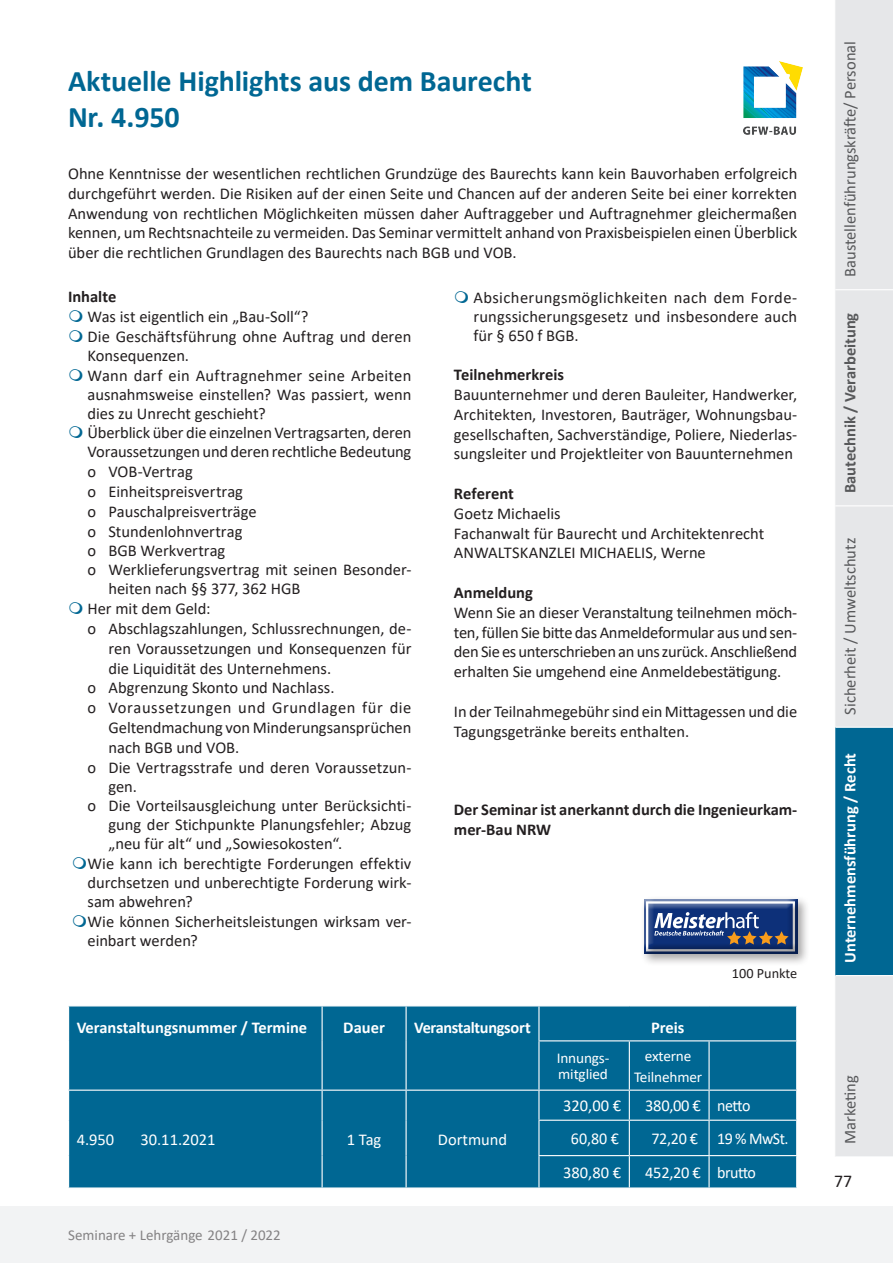
<style>
.page{position:relative;width:893px;height:1263px;background:#fff}
.page>*{position:absolute;margin:0;border:0;box-sizing:border-box;transform-origin:0 0}
.t1{font:700 30px "Calibri";letter-spacing:-.005em;color:#006793}
.t2{font:18px "Calibri";color:#231f20}
.List_Paragraph{font:16.5px/19.8px "Calibri";letter-spacing:-.005em;color:#231f20;text-align:justify}
.t3{font:700 16.5px/19.8px "Calibri";color:#231f20}
.t4{font:16.5px "Calibri";color:#fff}
.t5{font:16.5px "Calibri";color:#57585a}
.t6{font:700 16.5px "Calibri";color:#fff}
.t7{font:700 16.5px "Calibri";color:#57585a}
.t8{font:700 16.5px "Calibri";letter-spacing:-.02em;color:#fff}
.t9{font:15px/16.5px "Calibri";letter-spacing:-.01em;color:#fff}
.t10{font:15px "Calibri";color:#231f20}
.t11{font:14.25px "Calibri";color:#231f20}
</style>
<div class="page">
<div style="left:835px;top:0;width:58px;height:1156px;background:#e6e7e9"></div>
<div style="left:835px;top:727px;width:58px;height:248px;background:#006793"></div>
<hr style="left:835px;top:975px;width:58px;height:1px;background:#fff">
<hr style="left:835px;top:727px;width:58px;height:1px;background:#fff">
<hr style="left:835px;top:505px;width:58px;height:1px;background:#fff">
<hr style="left:835px;top:289px;width:58px;height:1px;background:#fff">
<div style="left:0;top:1206px;width:893px;height:57px;background:#f2f3f4"></div>
<div style="left:640px;top:895px;width:170px;height:71px;background:#231f20;opacity:.4"></div>
<div style="left:642px;top:899px;width:156px;height:56px;background:#231f20;opacity:.4"></div>
<img style="left:743px;top:62px;width:59px;height:72px">
<div style="left:69px;top:1006px;width:727px;height:181px;background:#006793"></div>
<hr style="left:322px;top:1006px;width:1px;height:35px;background:#fff">
<hr style="left:406px;top:1006px;width:1px;height:35px;background:#fff">
<hr style="left:322px;top:1041px;width:1px;height:48px;background:#fff">
<hr style="left:406px;top:1041px;width:1px;height:48px;background:#fff">
<hr style="left:538px;top:1006px;width:1px;height:34px;background:#fff">
<hr style="left:538px;top:1040px;width:91px;height:1px;background:#fff">
<hr style="left:538px;top:1041px;width:1px;height:48px;background:#fff">
<hr style="left:629px;top:1040px;width:80px;height:1px;background:#fff">
<hr style="left:629px;top:1041px;width:1px;height:48px;background:#fff">
<hr style="left:709px;top:1040px;width:88px;height:1px;background:#fff">
<hr style="left:708px;top:1041px;width:2px;height:48px;background:#fff">
<hr style="left:68px;top:1089px;width:254px;height:2px;background:#fff">
<hr style="left:322px;top:1089px;width:84px;height:2px;background:#fff">
<svg style="left:322px;top:1091px;width:1px;height:29px"></svg>
<hr style="left:406px;top:1089px;width:133px;height:2px;background:#fff">
<svg style="left:406px;top:1091px;width:1px;height:29px"></svg>
<hr style="left:322px;top:1120px;width:1px;height:35px;background:#fff">
<hr style="left:406px;top:1120px;width:1px;height:35px;background:#fff">
<hr style="left:322px;top:1155px;width:1px;height:32px;background:#fff">
<hr style="left:406px;top:1155px;width:1px;height:32px;background:#fff">
<hr style="left:539px;top:1089px;width:90px;height:2px;background:#fff">
<svg style="left:538px;top:1091px;width:1px;height:29px"></svg>
<hr style="left:629px;top:1089px;width:80px;height:2px;background:#fff">
<svg style="left:629px;top:1091px;width:1px;height:29px"></svg>
<hr style="left:709px;top:1089px;width:88px;height:2px;background:#fff">
<hr style="left:708px;top:1091px;width:2px;height:29px;background:#fff">
<svg style="left:796px;top:1091px;width:1px;height:29px"></svg>
<hr style="left:538px;top:1120px;width:91px;height:1px;background:#fff">
<hr style="left:538px;top:1121px;width:1px;height:34px;background:#fff">
<hr style="left:629px;top:1120px;width:80px;height:1px;background:#fff">
<hr style="left:629px;top:1121px;width:1px;height:34px;background:#fff">
<hr style="left:709px;top:1120px;width:88px;height:1px;background:#fff">
<hr style="left:708px;top:1121px;width:2px;height:34px;background:#fff">
<hr style="left:538px;top:1155px;width:91px;height:1px;background:#fff">
<hr style="left:538px;top:1156px;width:1px;height:31px;background:#fff">
<hr style="left:629px;top:1155px;width:80px;height:1px;background:#fff">
<hr style="left:629px;top:1156px;width:1px;height:31px;background:#fff">
<hr style="left:709px;top:1155px;width:88px;height:1px;background:#fff">
<hr style="left:708px;top:1156px;width:2px;height:31px;background:#fff">
<p class="t1" style="left:68px;top:60px;width:465px">Aktuelle Highlights aus dem Baurecht</p>
<p class="t1" style="left:68px;top:96px;width:113px">Nr. 4.950</p>
<p class="List_Paragraph" style="left:68px;top:163px;width:731px">Ohne Kenntnisse der wesentlichen rechtlichen Grundzüge des Baurechts kann kein Bauvorhaben erfolgreich durchgeführt werden. Die Risiken auf der einen Seite und Chancen auf der anderen Seite bei einer korrekten Anwendung von rechtlichen Möglichkeiten müssen daher Auftraggeber und Auftragnehmer gleichermaßen kennen, um Rechtsnachteile zu vermeiden. Das Seminar vermittelt anhand von Praxisbeispielen einen Überblick über die rechtlichen Grundlagen des Baurechts nach BGB und VOB.</p>
<p class="t3" style="left:68px;top:287px;width:50px">Inhalte</p>
<p class="List_Paragraph" style="left:88px;top:306px;width:222px">Was ist eigentlich ein „Bau-Soll“?</p>
<p class="List_Paragraph" style="left:88px;top:326px;width:325px;line-height:19px">Die Geschäftsführung ohne Auftrag und deren<br>Konsequenzen.</p>
<p class="List_Paragraph" style="left:88px;top:365px;width:325px;line-height:18.9px">Wann darf ein Auftragnehmer seine Arbeiten ausnahmsweise einstellen? Was passiert, wenn dies zu Unrecht geschieht?</p>
<p class="List_Paragraph" style="left:88px;top:423px;width:325px;line-height:18.9px">Überblick über die einzelnen Vertragsarten, deren<br>Voraussetzungen und deren rechtliche Bedeutung</p>
<p class="List_Paragraph" style="left:88px;top:461px;width:107px">o VOB-Vertrag</p>
<p class="List_Paragraph" style="left:88px;top:481px;width:157px">o Einheitspreisvertrag</p>
<p class="List_Paragraph" style="left:88px;top:501px;width:171px">o Pauschalpreisverträge</p>
<p class="List_Paragraph" style="left:88px;top:521px;width:156px">o Stundenlohnvertrag</p>
<p class="List_Paragraph" style="left:88px;top:541px;width:139px">o BGB Werkvertrag</p>
<p class="List_Paragraph" style="left:109px;top:560px;width:304px;line-height:18.9px;text-indent:-21px">o Werklieferungsvertrag mit seinen Besonder&shy;heiten nach §§ 377, 362 HGB</p>
<p class="List_Paragraph" style="left:88px;top:598px;width:124px">Her mit dem Geld:</p>
<p class="List_Paragraph" style="left:109px;top:618px;width:304px;text-indent:-21px">o Abschlagszahlungen, Schlussrechnungen, de&shy;ren Voraussetzungen und Konsequenzen für die Liquidität des Unternehmens.</p>
<p class="List_Paragraph" style="left:88px;top:677px;width:249px">o Abgrenzung Skonto und Nachlass.</p>
<p class="List_Paragraph" style="left:109px;top:697px;width:304px;text-indent:-21px">o Voraussetzungen und Grundlagen für die Geltendmachung von Minderungsansprüchen nach BGB und VOB.</p>
<p class="List_Paragraph" style="left:109px;top:757px;width:304px;text-indent:-21px">o Die Vertragsstrafe und deren Voraussetzun&shy;gen.</p>
<p class="List_Paragraph" style="left:109px;top:796px;width:304px;line-height:18.9px;text-indent:-21px">o Die Vorteilsausgleichung unter Berücksichti&shy;gung der Stichpunkte Planungsfehler; Abzug „neu für alt“ und „Sowiesokosten“.</p>
<p class="List_Paragraph" style="left:88px;top:854px;width:325px;line-height:19px">Wie kann ich berechtigte Forderungen effektiv durchsetzen und unberechtigte Forderung wirk&shy;sam abwehren?</p>
<p class="List_Paragraph" style="left:88px;top:911px;width:325px;line-height:18.9px">Wie können Sicherheitsleistungen wirksam ver&shy;einbart werden?</p>
<p class="List_Paragraph" style="left:473px;top:287px;width:325px;line-height:18.9px">Absicherungsmöglichkeiten nach dem Forde&shy;rungssicherungsgesetz und insbesondere auch für § 650 f BGB.</p>
<p class="t3" style="left:454px;top:365px;width:112px">Teilnehmerkreis</p>
<p class="List_Paragraph" style="left:454px;top:384px;width:345px">Bauunternehmer und deren Bauleiter, Handwerker, Architekten, Investoren, Bauträger, Wohnungsbau&shy;gesellschaften, Sachverständige, Poliere, Niederlas&shy;sungsleiter und Projektleiter von Bauunternehmen</p>
<p class="t3" style="left:454px;top:483px;width:61px">Referent</p>
<p class="List_Paragraph" style="left:454px;top:503px;width:108px">Goetz Michaelis</p>
<p class="List_Paragraph" style="left:454px;top:523px;width:312px">Fachanwalt für Baurecht und Architektenrecht</p>
<p class="List_Paragraph" style="left:454px;top:543px;width:253px">ANWALTSKANZLEI MICHAELIS, Werne</p>
<p class="t3" style="left:454px;top:582px;width:81px">Anmeldung</p>
<p class="List_Paragraph" style="left:454px;top:602px;width:345px">Wenn Sie an dieser Veranstaltung teilnehmen möch&shy;ten, füllen Sie bitte das Anmeldeformular aus und sen&shy;den Sie es unterschrieben an uns zurück. Anschließend erhalten Sie umgehend eine Anmeldebestätigung.</p>
<p class="List_Paragraph" style="left:454px;top:701px;width:345px">In der Teilnahmegebühr sind ein Mittagessen und die<br>Tagungsgetränke bereits enthalten.</p>
<p class="t3" style="left:454px;top:800px;width:345px">Der Seminar ist anerkannt durch die Ingenieurkam&shy;mer-Bau NRW</p>
<p class="t11" style="left:732px;top:964px;width:67px">100 Punkte</p>
<p class="t6" style="left:77px;top:1016px;width:232px">Veranstaltungsnummer / Termine</p>
<p class="t6" style="left:343px;top:1016px;width:43px">Dauer</p>
<p class="t8" style="left:414px;top:1016px;width:118px">Veranstaltungsort</p>
<p class="t6" style="left:651px;top:1016px;width:35px">Preis</p>
<p class="t9" style="left:557px;top:1049px;width:54px">Innungs&shy;mitglied</p>
<p class="t9" style="left:645px;top:1047px;width:48px">externe</p>
<p class="t9" style="left:634px;top:1068px;width:70px">Teilnehmer</p>
<p class="t4" style="left:77px;top:1128px;width:39px">4.950</p>
<p class="t4" style="left:140px;top:1128px;width:77px">30.11.2021</p>
<p class="t4" style="left:347px;top:1128px;width:36px">1 Tag</p>
<p class="t4" style="left:438px;top:1128px;width:71px">Dortmund</p>
<p class="t10" style="left:68px;top:1225px;width:214px">Seminare + Lehrgänge 2021 / 2022</p>
<p class="t4" style="left:563px;top:1094px;width:60px">320,00 €</p>
<p class="t4" style="left:645px;top:1094px;width:57px">380,00 €</p>
<p class="t4" style="left:717px;top:1094px;width:35px">netto</p>
<p class="t4" style="left:571px;top:1127px;width:50px">60,80 €</p>
<p class="t4" style="left:651px;top:1127px;width:48px">72,20 €</p>
<p class="t4" style="left:717px;top:1127px;width:73px">19 % MwSt.</p>
<p class="t4" style="left:563px;top:1161px;width:60px">380,80 €</p>
<p class="t4" style="left:645px;top:1161px;width:57px">452,20 €</p>
<p class="t4" style="left:717px;top:1161px;width:40px">brutto</p>
<p class="t5" style="left:839px;top:277px;width:237px;rotate:-90deg">Baustellenführungskräfte/ Personal</p>
<p class="t7" style="left:838px;top:493px;width:182px;rotate:-90deg">Bautechnik / Verarbeitung</p>
<p class="t5" style="left:839px;top:714px;width:178px;rotate:-90deg">Sicherheit / Umweltschutz</p>
<p class="t6" style="left:838px;top:963px;width:211px;rotate:-90deg">Unternehmensführung / Recht</p>
<p class="t5" style="left:839px;top:1144px;width:70px;rotate:-90deg">Marketing</p>
<p class="t2" style="left:834px;top:1169px;width:19px">77</p>
</div>
